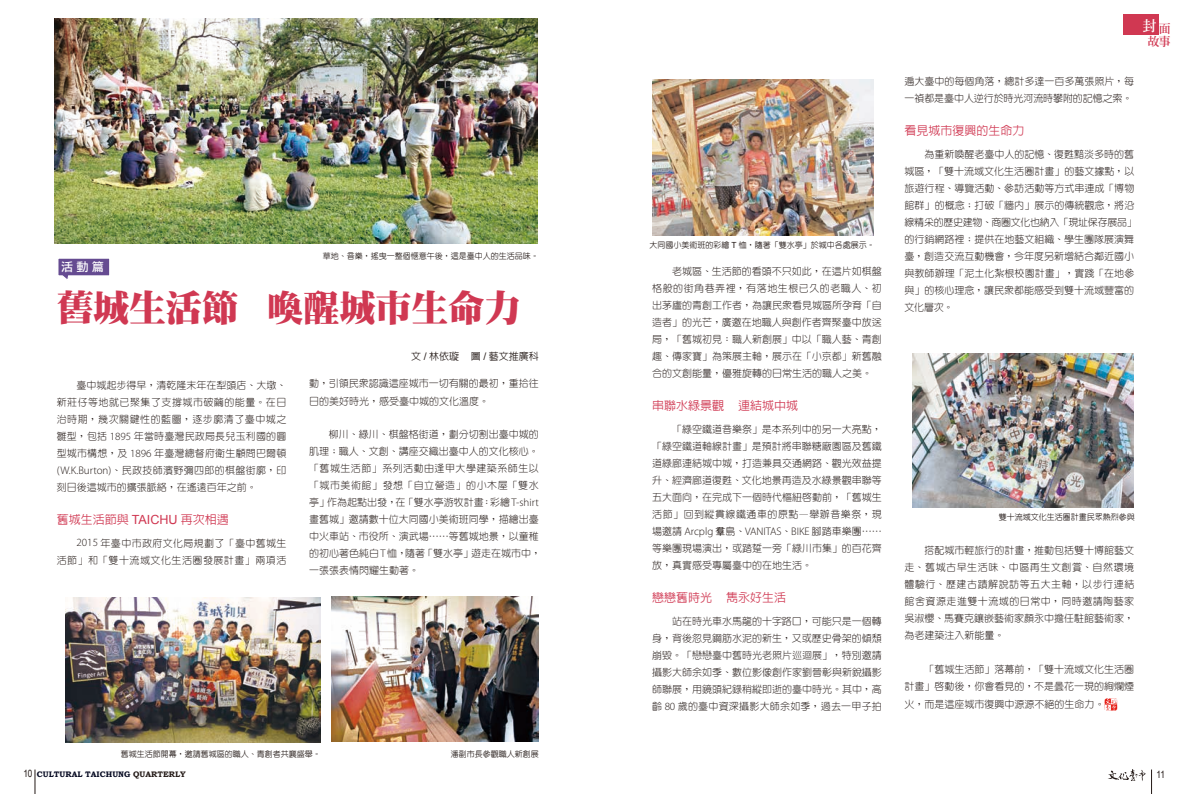
<style>
.page{position:relative;width:1191px;height:794px;background:#fff}
.page>*{position:absolute;margin:0;border:0;box-sizing:border-box;transform-origin:0 0}
.t1{font:37px "DF Ming Std W12";letter-spacing:-.02em;color:#d03852}
.t2{font:800 14px "AR Ming B5";color:#fff}
.t3{font:500 12px "AR Hei B5";color:#d03852}
.t4{font:12px "Li Hei Pro";color:#fff}
.t5{font:800 12px "AR Ming B5";color:#d03852}
.t6{font:300 11px "Myriad Pro";color:#231916}
.t7{font:300 10px/17px "AR Yuan B5";color:#231916;text-align:justify}
.t8{font:300 10px/17px "AR Yuan B5";letter-spacing:.04em;color:#231916;text-align:right}
.t9{font:500 10px "AR Hei B5";color:#231916}
.t10{font:10px "Arial Narrow";color:#231916}
.t11{font:500 8px "AR Yuan B5";color:#231916}
.t12{font:700 8px "Bookman Old Style";color:#050921}
.s1{font-family:"Myriad Pro";font-size:11px}
.s2{font-family:"Arial";font-weight:400;font-size:12.6px}
.s3{font-family:"Arial";font-weight:400;font-size:10.5px}
.s4{font-family:"Arial";font-weight:400;font-size:8.4px}
.s5{font-family:"AR Yuan B5";font-size:10px}
.s6{font-family:"DF Hei Std W5";font-weight:400;font-size:10px}
.s7{font-family:"Arial Narrow";font-weight:400;font-size:10px;color:#231916}
.s8{color:#231916}
</style>
<div class="page">
<div style="left:1123px;top:14px;width:35px;height:20px;background:#d03852"></div>
<svg style="left:1151px;top:769px;width:1px;height:25px"></svg>
<svg style="left:35px;top:769px;width:1px;height:25px"></svg>
<svg style="left:1108px;top:769px;width:37px;height:12px"></svg>
<svg style="left:58px;top:258px;width:52px;height:21px"></svg>
<img style="left:55px;top:18px;width:483px;height:225px">
<svg style="left:1104px;top:698px;width:13px;height:12px"></svg>
<img style="left:331px;top:596px;width:208px;height:146px">
<img style="left:65px;top:597px;width:255px;height:145px">
<img style="left:652px;top:79px;width:221px;height:156px">
<img style="left:912px;top:353px;width:221px;height:154px">
<p class="t4" style="left:61px;top:261px;width:44px">活 動 篇</p>
<p class="t11" style="left:323px;top:251px;width:218px">草地、音樂，搖曳一整個愜意午後，這是臺中人的生活品味。</p>
<h1 class="t1" style="left:57px;top:288px;width:466px">舊城生活節 喚醒城市生命力</h1>
<p class="t7" style="left:57px;top:376px;width:231px;text-indent:20px">臺中城起步得早，清乾隆末年在犁頭店、大墩、新莊仔等地就已聚集了支撐城市破繭的能量。在日治時期，幾次關鍵性的藍圖，逐步廓清了臺中城之雛型，包括 <span class="s1">1895</span> 年當時臺灣民政局長兒玉利國的圓型城市構想，及 <span class="s1">1896</span> 年臺灣總督府衛生顧問巴爾頓<span class="s1">(W.K.Burton)</span>、民政技師濱野彌四郎的棋盤街廓，印刻日後這城市的擴張脈絡，在遙遠百年之前。</p>
<p class="t3" style="left:57px;top:513px;width:174px">舊城生活節與 <span class="s2">TAICHU</span> 再次相遇</p>
<p class="t8" style="left:57px;top:534px;width:231px"><span class="s1">2015</span> 年臺中市政府文化局規劃了「臺中舊城生<br>活節」和「雙十流域文化生活圈發展計畫」兩項活</p>
<p class="t9" style="left:411px;top:352px;width:129px">文 <span class="s3">/</span> 林依璇 圖 <span class="s3">/</span> 藝文推廣科</p>
<p class="t7" style="left:309px;top:374px;width:231px;line-height:18px">動，引領民眾認識這座城市一切有關的最初，重拾往日的美好時光，感受臺中城的文化溫度。</p>
<p class="t7" style="left:309px;top:426px;width:234px;text-align:left;text-indent:20px">柳川、綠川、棋盤格街道，劃分切割出臺中城的肌理；職人、文創、講座交織出臺中人的文化核心。「舊城生活節」系列活動由逢甲大學建築系師生以「城市美術館」發想「自立營造」的小木屋「雙水亭」作為起點出發，在「雙水亭游牧計畫：彩繪 <span class="s1">T-shirt</span>畫舊城」邀請數十位大同國小美術班同學，描繪出臺中火車站、市役所、演武場⋯⋯等舊城地景，以童稚的初心著色純白<span class="s1">T</span>恤，隨著「雙水亭」遊走在城市中，一張張表情閃耀生動著。</p>
<p class="t11" style="left:121px;top:750px;width:201px">舊城生活節開幕，邀請舊城區的職人、青創者共襄盛舉。</p>
<p class="t11" style="left:451px;top:750px;width:89px">潘副市長參觀職人新創展</p>
<p class="t11" style="left:649px;top:240px;width:227px">大同國小美術班的彩繪 <span class="s4">T</span> 恤，隨著「雙水亭」於城中各處展示。</p>
<p class="t7" style="left:652px;top:263px;width:231px;text-indent:20px">老城區、生活節的看頭不只如此，在這片如棋盤格般的街角巷弄裡，有落地生根已久的老職人、初出茅廬的青創工作者，為讓民眾看見城區所孕育「自造者」的光芒，廣邀在地職人與創作者齊聚臺中放送局，「舊城初見：職人新創展」中以「職人藝、青創趣、傳家寶」為策展主軸，展示在「小京都」新舊融合的文創能量，優雅旋轉的日常生活的職人之美。</p>
<p class="t3" style="left:652px;top:400px;width:148px">串聯水綠景觀 連結城中城</p>
<p class="t7" style="left:652px;top:421px;width:231px;text-indent:20px">「綠空鐵道音樂祭」是本系列中的另一大亮點，「綠空鐵道軸線計畫」是預計將串聯糖廠園區及舊鐵道綠廊連結城中城，打造兼具交通網路、觀光效益提升、經濟廊道復甦、文化地景再造及水綠景觀串聯等五大面向，在完成下一個時代樞紐啟動前，「舊城生活節」回到縱貫線鐵通車的原點—舉辦音樂祭，現</p>
<p class="t6" style="left:652px;top:524px;width:231px"><span class="s5">場邀請</span> Arcplg <span class="s6">羣</span><span class="s5">島、</span>VANITAS<span class="s5">、</span>BIKE <span class="s5">腳踏車樂團⋯⋯</span></p>
<p class="t7" style="left:652px;top:540px;width:231px">等樂團現場演出，或踏踅一旁「綠川市集」的百花齊放，真實感受專屬臺中的在地生活。</p>
<p class="t3" style="left:652px;top:591px;width:136px">戀戀舊時光 雋永好生活</p>
<p class="t7" style="left:652px;top:612px;width:231px;text-indent:20px">站在時光車水馬龍的十字路口，可能只是一個轉身，背後忽見鋼筋水泥的新生，又或歷史骨架的傾頹崩毀。「戀戀臺中舊時光老照片巡迴展」，特別邀請攝影大師余如季、數位影像創作家劉晉彰與新銳攝影師聯展，用鏡頭紀錄稍縱即逝的臺中時光。其中，高齡 <span class="s1">80</span> 歲的臺中資深攝影大師余如季，過去一甲子拍</p>
<h2 class="t2" style="left:1142px;top:19px;width:30px">封<sub>面</sub></h2>
<p class="t5" style="left:1147px;top:35px;width:25px">故事</p>
<p class="t7" style="left:904px;top:73px;width:231px">遍大臺中的每個角落，總計多達一百多萬張照片，每一禎都是臺中人逆行於時光河流時攀附的記憶之索。</p>
<p class="t3" style="left:904px;top:125px;width:121px">看見城市復興的生命力</p>
<p class="t7" style="left:904px;top:146px;width:234px;text-align:left;text-indent:20px">為重新喚醒老臺中人的記憶、復甦黯淡多時的舊城區，「雙十流域文化生活圈計畫」的藝文據點，以旅遊行程、導覽活動、參訪活動等方式串連成「博物館群」的概念；打破「牆內」展示的傳統觀念，將沿線精采的歷史建物、商圈文化也納入「現址保存展品」的行銷網路裡；提供在地藝文組織、學生團隊展演舞臺，創造交流互動機會，今年度另新增結合鄰近國小與教師辦理「泥土化紮根校園計畫」，實踐「在地參與」的核心理念，讓民眾都能感受到雙十流域豐富的文化層次。</p>
<p class="t11" style="left:999px;top:513px;width:137px">雙十流域文化生活圈計畫民眾熱烈參與</p>
<p class="t7" style="left:904px;top:542px;width:231px;text-indent:20px">搭配城市輕旅行的計畫，推動包括雙十博館藝文走、舊城古早生活味、中區再生文創賞、自然環境體驗行、歷建古蹟解說訪等五大主軸，以步行連結館舍資源走進雙十流域的日常中，同時邀請陶藝家吳淑櫻、馬賽克鑲嵌藝術家顏永中擔任駐館藝術家，為老建築注入新能量。</p>
<p class="t7" style="left:904px;top:661px;width:231px;text-align:right">「舊城生活節」落幕前，「雙十流域文化生活圈<br>計畫」啟動後，你會看見的，不是曇花一現的絢爛煙</p>
<p class="t7" style="left:904px;top:696px;width:201px">火，而是這座城市復興中源源不絕的生命力。</p>
<p class="t12" style="left:23px;top:769px;width:164px"><span class="s7">10</span> CULTURAL TAICHUNG <span class="s8">QUARTERLY</span></p>
<p class="t10" style="left:1156px;top:766px;width:10px">11</p>
</div>
